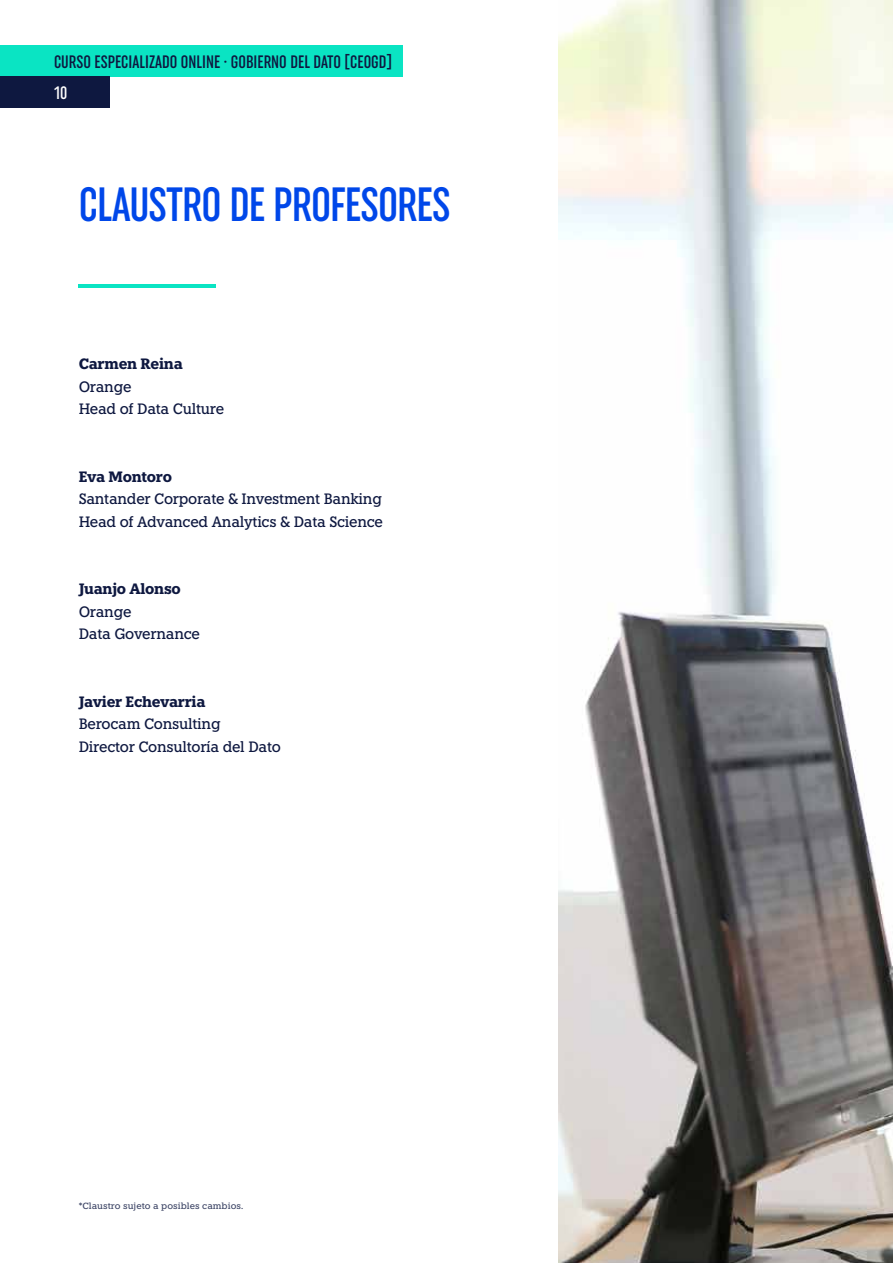
<style>
.page{position:relative;width:893px;height:1263px;background:#fff}
.page>*{position:absolute;margin:0;border:0;box-sizing:border-box;transform-origin:0 0}
.t1{font:500 extra-condensed 48px "Uniform";letter-spacing:-.02em;color:#0047e9}
.t2{font:500 extra-condensed 18px "Uniform";color:#0e1840}
.t3{font:500 extra-condensed 18px "Uniform";color:#fff}
.t4{font:500 15px/22.5px "Knile";letter-spacing:-.02em;color:#0e1840;scale:.95 1}
.t5{font:700 15px "Knile";letter-spacing:-.02em;color:#0e1840;scale:.95 1}
.t6{font:500 9px "Knile";color:#3e4666}
</style>
<div class="page">
<div style="left:0;top:45px;width:403px;height:31px;background:#0ae4c3"></div>
<div style="left:0;top:76px;width:110px;height:31px;background:#0e1840"></div>
<img style="left:558px;top:0;width:335px;height:1263px">
<hr style="left:79px;top:284px;width:137px;height:3px;background:#0ae4c3">
<p class="t2" style="left:54px;top:51px;width:340px">CURSO ESPECIALIZADO ONLINE · GOBIERNO DEL DATO [CEOGD]</p>
<p class="t3" style="left:54px;top:82px;width:15px">10</p>
<h1 class="t1" style="left:79px;top:177px;width:373px">CLAUSTRO DE PROFESORES</h1>
<p class="t5" style="left:79px;top:354px;width:111px">Carmen Reina</p>
<p class="t4" style="left:79px;top:375px;width:155px">Orange<br>Head of Data Culture</p>
<p class="t5" style="left:79px;top:467px;width:100px">Eva Montoro</p>
<p class="t4" style="left:79px;top:488px;width:322px">Santander Corporate &amp; Investment Banking<br>Head of Advanced Analytics &amp; Data Science</p>
<p class="t5" style="left:79px;top:579px;width:109px">Juanjo Alonso</p>
<p class="t4" style="left:79px;top:600px;width:129px">Orange<br>Data Governance</p>
<p class="t5" style="left:79px;top:692px;width:135px">Javier Echevarria</p>
<p class="t4" style="left:79px;top:713px;width:214px">Berocam Consulting<br>Director Consultoría del Dato</p>
<p class="t6" style="left:79px;top:1200px;width:166px">*Claustro sujeto a posibles cambios.</p>
</div>
